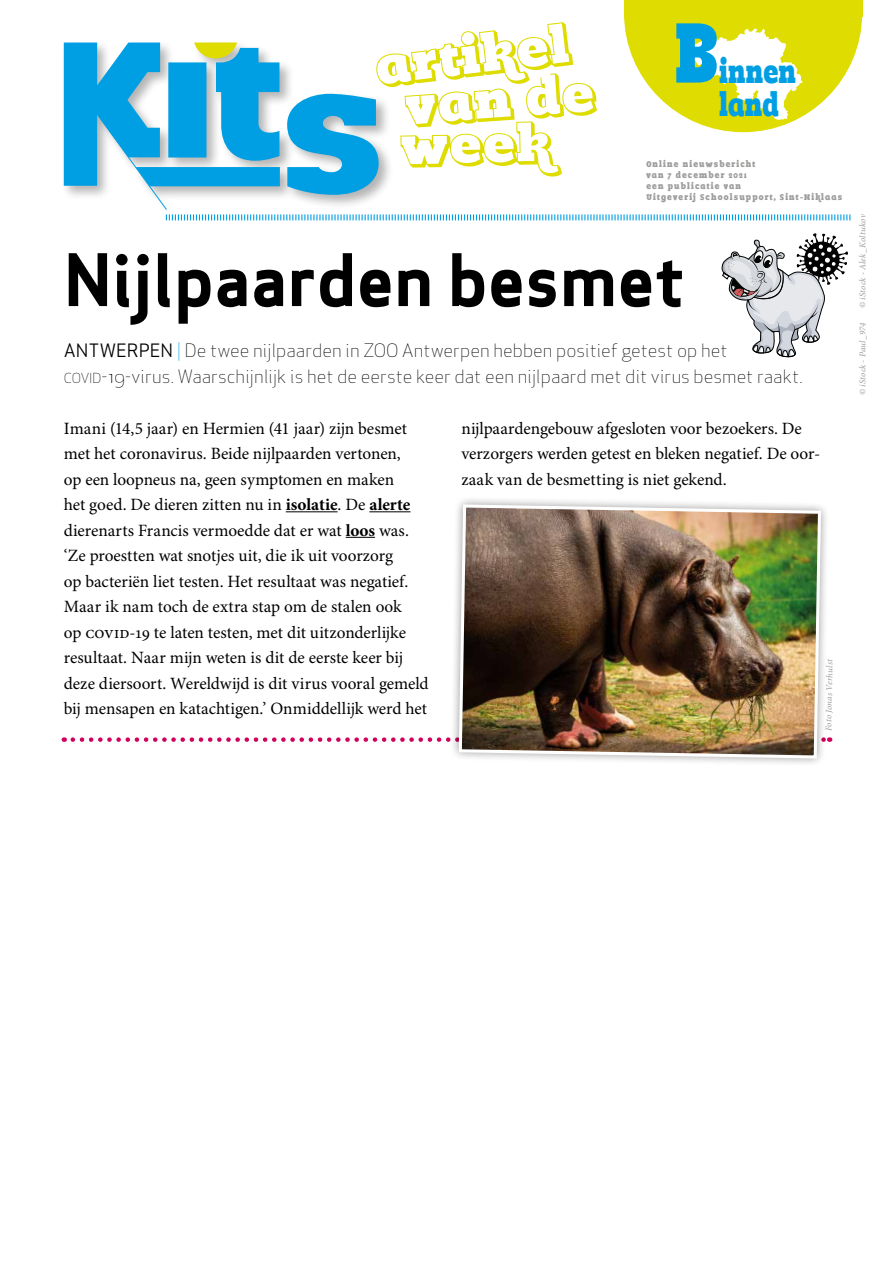
<style>
.page{position:relative;width:893px;height:1263px;background:#fff}
.page>*{position:absolute;margin:0;border:0;box-sizing:border-box;transform-origin:0 0}
.t1{font:92.55px "Romeral";color:#009fe3;scale:.75 1}
.t2{font:70.5px "Apex Sans Bold T";color:#000}
.t3{font:32.55px/32.5px "Romeral";color:#009fe3;scale:.75 1}
.t4{font:18px/25.5px "Apex Sans Light ST";letter-spacing:-.005em;color:#000}
.t5{font:17.25px/25.5px "Minion Pro";letter-spacing:-.005em;color:#000}
.t6{font:9px/10.8px "Romeral";letter-spacing:.15em;color:#9d9d9c;scale:.85 1}
.t7{font:italic 9px "Minion Pro";letter-spacing:.02em;color:#9d9d9c}
.s1{font-family:"Apex Sans Book T"}
.s2{color:#009fe3}
.s3{font-size:13.5px}
.s4{font-style:inherit}
.s5{font-weight:700}
</style>
<div class="page">
<hr style="left:286px;top:511px;width:52px;height:1px;background:#000">
<hr style="left:369px;top:511px;width:41px;height:1px;background:#000">
<svg style="left:346px;top:537px;width:29px;height:1px"></svg>
<svg style="left:73px;top:737px;width:377px;height:5px"></svg>
<div style="left:450px;top:495px;width:380px;height:273px;background:#000;opacity:.4"></div>
<img style="left:457px;top:503px;width:366px;height:257px">
<svg style="left:722px;top:233px;width:126px;height:124px"></svg>
<div style="left:624px;top:0;width:238px;height:16px;background:#dedc00"></div>
<svg style="left:64px;top:16px;width:798px;height:205px"></svg>
<h1 class="t1" style="left:675px;top:-2px;width:60px">B</h1>
<h3 class="t3" style="left:719px;top:56px;width:104px">innen land</h3>
<p class="t6" style="left:646px;top:159px;width:232px">Online nieuwsbericht<br>van 7 december 2021<br>een publicatie van<br>Uitgeverij Schoolsupport, Sint-Niklaas</p>
<h2 class="t2" style="left:64px;top:234px;width:622px">Nijlpaarden besmet</h2>
<p class="t4" style="left:64px;top:337px;width:741px"><span class="s1">ANTWERPEN</span> <span class="s2">|</span> De twee nijlpaarden in ZOO Antwerpen hebben positief getest op het<br><span class="s3">COVID</span><span class="s4">-19</span>-virus. Waarschijnlijk is het de eerste keer dat een nijlpaard met dit virus besmet raakt.</p>
<p class="t5" style="left:64px;top:416px;width:366px">Imani (14,5 jaar) en Hermien (41 jaar) zijn besmet met het coronavirus. Beide nijlpaarden vertonen,<br>op een loopneus na, geen symptomen en maken<br>het goed. De dieren zitten nu in <span class="s5">isolatie</span>. De <span class="s5">alerte </span>dierenarts Francis vermoedde dat er wat <span class="s5">loos</span> was. ‘Ze proestten wat snotjes uit, die ik uit voorzorg<br>op bacteriën liet testen. Het resultaat was negatief.<br>Maar ik nam toch de extra stap om de stalen ook<br>op covid-19 te laten testen, met dit uitzonderlijke resultaat. Naar mijn weten is dit de eerste keer bij deze diersoort. Wereldwijd is dit virus vooral gemeld bij mensapen en katachtigen.’ Onmiddellijk werd het</p>
<p class="t5" style="left:461px;top:416px;width:360px">nijlpaardengebouw afgesloten voor bezoekers. De verzorgers werden getest en bleken negatief. De oor&shy;zaak van de besmetting is niet gekend.</p>
<p class="t7" style="left:823px;top:731px;width:73px;rotate:-89deg">Foto Jonas Verhulst</p>
<p class="t7" style="left:857px;top:308px;width:95px;rotate:-90deg">© iStock - Alek_Koltukov</p>
<p class="t7" style="left:857px;top:395px;width:74px;rotate:-90deg">© iStock - Paul_974</p>
</div>
